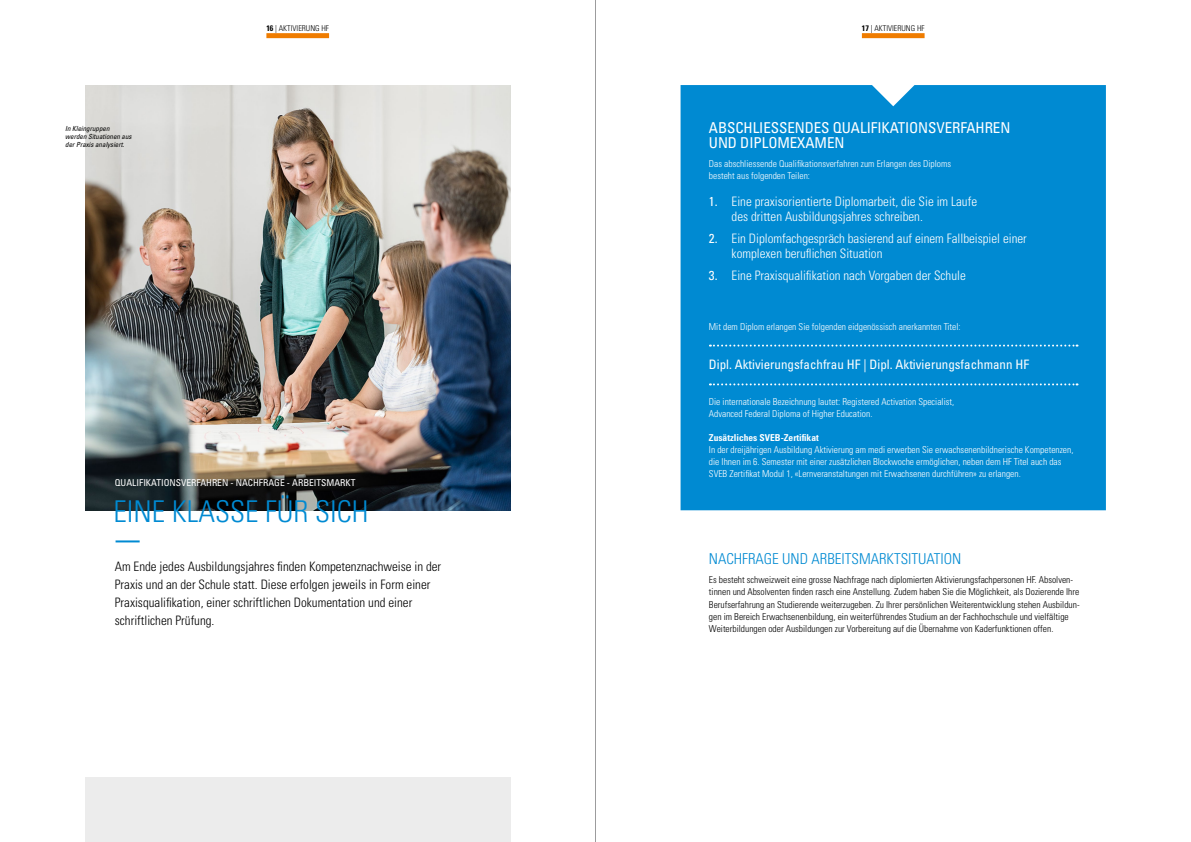
<style>
.page{position:relative;width:1191px;height:842px;background:#fff}
.page>*{position:absolute;margin:0;border:0;box-sizing:border-box;transform-origin:0 0}
.t1{font:300 condensed 30px "Univers";color:#008ad2}
.t2{font:condensed 15px/15px "Univers";letter-spacing:-.005em;color:#fff}
.t3{font:300 condensed 15px "Univers";color:#008ad2}
.t4{font:300 condensed 13px/15px "Univers";color:#fff}
.t5{font:300 condensed 13px/18px "Univers";color:#000}
.t6{font:condensed 13px "Univers";color:#fff}
.t7{font:300 condensed 9.5px/12px "Univers";color:#fff}
.t8{font:300 condensed 9.5px/12.2px "Univers";color:#000}
.t9{font:condensed 9.5px "Univers";color:#fff}
.t10{font:700 condensed 9.5px "Univers";color:#fff}
.t11{font:300 condensed 8px "Univers";color:#000}
.t12{font:italic condensed 7px/8px "Univers";color:#000}
.s1{font-weight:700}
.s2{font-weight:400}
</style>
<div class="page">
<div style="left:266px;top:33px;width:63px;height:5px;background:#ef7c00"></div>
<div style="left:862px;top:33px;width:62px;height:5px;background:#ef7c00"></div>
<img style="left:85px;top:85px;width:425px;height:425px">
<hr style="left:116px;top:540px;width:24px;height:2px;background:#008ad2">
<div style="left:680px;top:85px;width:426px;height:425px;background:#008ad2"></div>
<div style="left:85px;top:778px;width:425px;height:64px;background:#ececec"></div>
<svg style="left:710px;top:345px;width:367px;height:2px"></svg>
<svg style="left:710px;top:383px;width:367px;height:2px"></svg>
<hr style="left:595px;top:0;width:1px;height:842px;background:#9c9c9d">
<p class="t11" style="left:266px;top:23px;width:64px"><span class="s1">16</span> | AKTIVIERUNG HF</p>
<p class="t11" style="left:862px;top:23px;width:64px"><span class="s1">17</span> | AKTIVIERUNG HF</p>
<p class="t12" style="left:65px;top:125px;width:68px">In Kleingruppen werden Situationen aus der Praxis analysiert.</p>
<h2 class="t2" style="left:709px;top:119px;width:303px">ABSCHLIESSENDES QUALIFIKATIONSVERFAHREN<br>UND DIPLOMEXAMEN</h2>
<p class="t7" style="left:709px;top:157px;width:244px">Das abschliessende Qualifikationsverfahren zum Erlangen des Diploms besteht aus folgenden Teilen:</p>
<h3 class="t4" style="left:731px;top:193px;width:247px;text-indent:-23px"><span class="s2">1.</span> Eine praxisorientierte Diplomarbeit, die Sie im Laufe des dritten Ausbildungsjahres schreiben.</h3>
<h3 class="t4" style="left:731px;top:231px;width:297px;text-indent:-23px"><span class="s2">2.</span> Ein Diplomfachgespräch basierend auf einem Fallbeispiel einer komplexen beruflichen Situation</h3>
<h3 class="t4" style="left:709px;top:268px;width:258px"><span class="s2">3.</span> Eine Praxisqualifikation nach Vorgaben der Schule</h3>
<p class="t9" style="left:115px;top:477px;width:242px">QUALIFIKATIONSVERFAHREN - NACHFRAGE - ARBEITSMARKT</p>
<h1 class="t1" style="left:113px;top:494px;width:256px">EINE KLASSE FÜR SICH</h1>
<h3 class="t5" style="left:115px;top:558px;width:328px">Am Ende jedes Ausbildungsjahres finden Kompetenznachweise in der Praxis und an der Schule statt. Diese erfolgen jeweils in Form einer Praxisqualifikation, einer schriftlichen Dokumentation und einer schriftlichen Prüfung.</h3>
<p class="t7" style="left:709px;top:321px;width:253px">Mit dem Diplom erlangen Sie folgenden eidgenössisch anerkannten Titel:</p>
<h3 class="t6" style="left:709px;top:356px;width:322px">Dipl. Aktivierungsfachfrau HF | Dipl. Aktivierungsfachmann HF</h3>
<p class="t7" style="left:709px;top:396px;width:247px">Die internationale Bezeichnung lautet: Registered Activation Specialist,<br>Advanced Federal Diploma of Higher Education.</p>
<p class="t10" style="left:709px;top:432px;width:111px">Zusätzliches SVEB-Zertifikat</p>
<p class="t7" style="left:709px;top:444px;width:366px">In der dreijährigen Ausbildung Aktivierung am medi erwerben Sie erwachsenenbildnerische Kompetenzen, die Ihnen im 6. Semester mit einer zusätzlichen Blockwoche ermöglichen, neben dem HF Titel auch das<br>SVEB Zertifikat Modul 1, «Lernveranstaltungen mit Erwachsenen durchführen» zu erlangen.</p>
<h2 class="t3" style="left:709px;top:550px;width:254px">NACHFRAGE UND ARBEITSMARKTSITUATION</h2>
<p class="t8" style="left:709px;top:574px;width:372px">Es besteht schweizweit eine grosse Nachfrage nach diplomierten Aktivierungsfachpersonen HF. Absolven&shy;tinnen und Absolventen finden rasch eine Anstellung. Zudem haben Sie die Möglichkeit, als Dozierende Ihre Berufserfahrung an Studierende weiterzugeben. Zu Ihrer persönlichen Weiterentwicklung stehen Ausbildun&shy;gen im Bereich Erwachsenenbildung, ein weiterführendes Studium an der Fachhochschule und vielfältige Weiterbildungen oder Ausbildungen zur Vorbereitung auf die Übernahme von Kaderfunktionen offen.</p>
</div>
